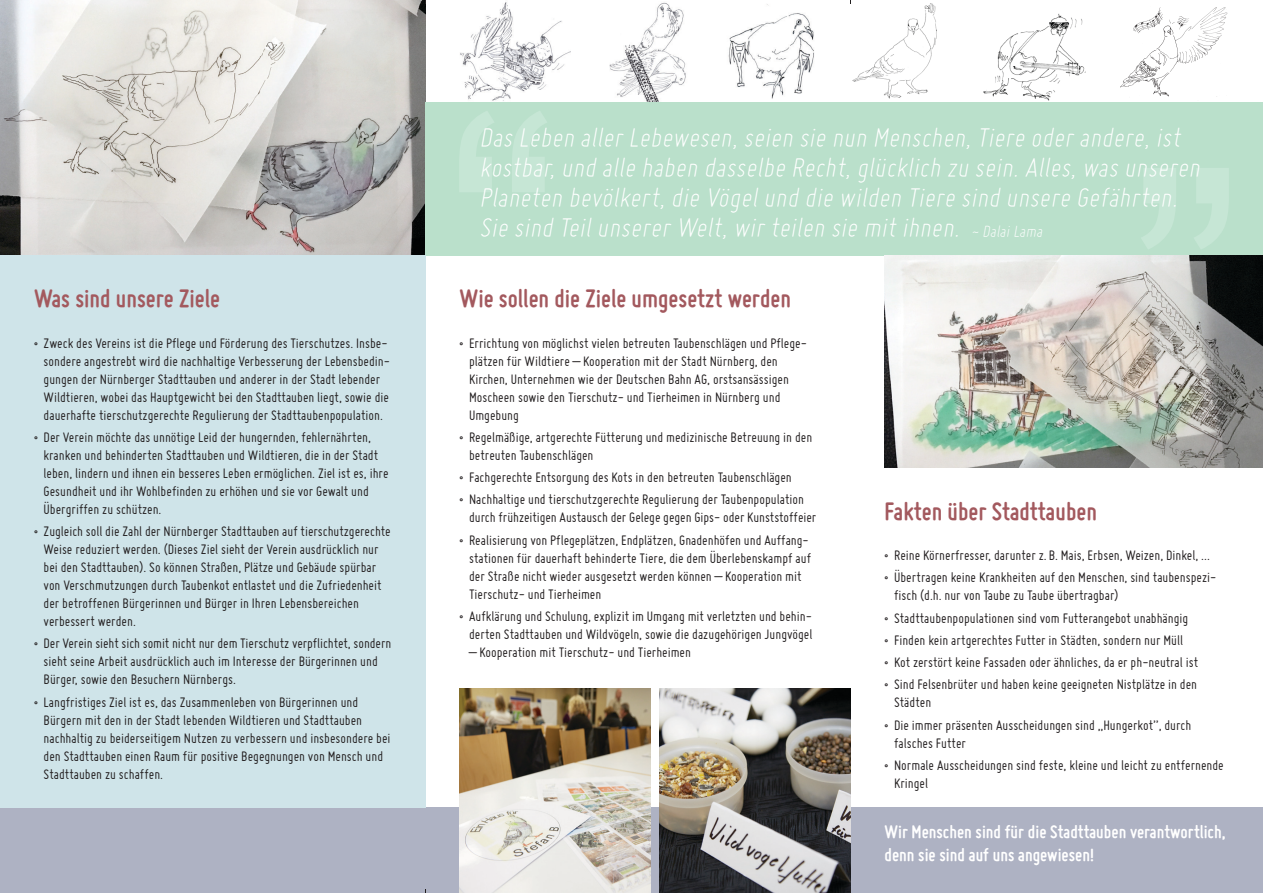
<style>
.page{position:relative;width:1263px;height:893px;background:#fff}
.page>*{position:absolute;margin:0;border:0;box-sizing:border-box;transform-origin:0 0}
.t1{font:italic 300 30px/30px "Miso";color:#fff}
.t2{font:700 27px "Miso";color:#a3595e}
.t3{font:700 19.5px/23.4px "Miso";color:#fff}
.t4{font:15px/18px "Miso";color:#231f20}
.s1{font-size:18px}
</style>
<div class="page">
<img style="left:983px;top:13px;width:102px;height:88px">
<img style="left:1120px;top:7px;width:108px;height:90px">
<img style="left:852px;top:3px;width:85px;height:96px">
<img style="left:460px;top:2px;width:111px;height:99px">
<img style="left:609px;top:2px;width:77px;height:100px">
<img style="left:728px;top:4px;width:86px;height:95px">
<div style="left:0;top:808px;width:1263px;height:85px;background:#aeb2c3"></div>
<img style="left:0;top:0;width:425px;height:255px">
<div style="left:425px;top:102px;width:838px;height:153px;background:#bae0cb"></div>
<svg style="left:460px;top:111px;width:86px;height:81px"></svg>
<div style="left:0;top:255px;width:426px;height:553px;background:#cfe4e9"></div>
<svg style="left:1142px;top:168px;width:87px;height:81px"></svg>
<img style="left:885px;top:255px;width:378px;height:213px">
<img style="left:659px;top:689px;width:192px;height:204px">
<img style="left:459px;top:689px;width:192px;height:204px">
<h2 class="t2" style="left:34px;top:283px;width:188px">Was sind unsere Ziele</h2>
<p class="t4" style="left:44px;top:334px;width:348px;text-indent:-10px">• Zweck des Vereins ist die Pflege und Förderung des Tierschutzes. Insbe&shy;sondere angestrebt wird die nachhaltige Verbesserung der Lebensbedin&shy;gungen der Nürnberger Stadttauben und anderer in der Stadt lebender Wildtieren, wobei das Hauptgewicht bei den Stadttauben liegt, sowie die dauerhafte tierschutzgerechte Regulierung der Stadttaubenpopulation.</p>
<p class="t4" style="left:44px;top:428px;width:346px;text-indent:-10px">• Der Verein möchte das unnötige Leid der hungernden, fehlernährten, kranken und behinderten Stadttauben und Wildtieren, die in der Stadt leben, lindern und ihnen ein besseres Leben ermöglichen. Ziel ist es, ihre Gesundheit und ihr Wohlbefinden zu erhöhen und sie vor Gewalt und Übergriffen zu schützen.</p>
<p class="t4" style="left:44px;top:522px;width:349px;text-indent:-10px">• Zugleich soll die Zahl der Nürnberger Stadttauben auf tierschutzgerechte Weise reduziert werden. (Dieses Ziel sieht der Verein ausdrücklich nur bei den Stadttauben). So können Straßen, Plätze und Gebäude spürbar von Verschmutzungen durch Taubenkot entlastet und die Zufriedenheit der betroffenen Bürgerinnen und Bürger in Ihren Lebensbereichen verbessert werden.</p>
<p class="t4" style="left:44px;top:634px;width:349px;text-indent:-10px">• Der Verein sieht sich somit nicht nur dem Tierschutz verpflichtet, sondern sieht seine Arbeit ausdrücklich auch im Interesse der Bürgerinnen und<br>Bürger, sowie den Besuchern Nürnbergs.</p>
<p class="t4" style="left:44px;top:693px;width:348px;text-indent:-10px">• Langfristiges Ziel ist es, das Zusammenleben von Bürgerinnen und Bürgern mit den in der Stadt lebenden Wildtieren und Stadttauben nachhaltig zu beiderseitigem Nutzen zu verbessern und insbesondere bei den Stadttauben einen Raum für positive Begegnungen von Mensch und Stadttauben zu schaffen.</p>
<p class="t1" style="left:479px;top:122px;width:728px">DasLeben allerLebewesen,seien sie nun Menschen,Tiere oderandere,ist kostbar,und alle haben dasselbe Recht,glücklich zu sein.Alles,wasunseren Planeten bevölkert,die Vögelund die wilden Tiere sind unsere Gefährten.<br>Sie sind TeilunsererWelt,wirteilen sie mitihnen. <span class="s1">~ DalaiLama</span></p>
<h2 class="t2" style="left:459px;top:283px;width:333px">Wie sollen die Ziele umgesetzt werden</h2>
<p class="t4" style="left:469px;top:334px;width:339px;text-indent:-10px">• Errichtung von möglichst vielen betreuten Taubenschlägen und Pflege&shy;plätzen für Wildtiere – Kooperation mit der Stadt Nürnberg, den Kirchen, Unternehmen wie der Deutschen Bahn AG, orstsansässigen Moscheen sowie den Tierschutz- und Tierheimen in Nürnberg und Umgebung</p>
<p class="t4" style="left:469px;top:428px;width:345px;text-indent:-10px">• Regelmäßige, artgerechte Fütterung und medizinische Betreuung in den betreuten Taubenschlägen</p>
<p class="t4" style="left:459px;top:468px;width:334px">• Fachgerechte Entsorgung des Kots in den betreuten Taubenschlägen</p>
<p class="t4" style="left:469px;top:490px;width:349px;text-indent:-10px">• Nachhaltige und tierschutzgerechte Regulierung der Taubenpopulation durch frühzeitigen Austausch der Gelege gegen Gips- oder Kunststoff eier</p>
<p class="t4" style="left:469px;top:531px;width:344px;text-indent:-10px">• Realisierung von Pflegeplätzen, Endplätzen, Gnadenhöfen und Auffang&shy;stationen für dauerhaft behinderte Tiere, die dem Überlebenskampf auf der Straße nicht wieder ausgesetzt werden können – Kooperation mit Tierschutz- und Tierheimen</p>
<p class="t4" style="left:459px;top:607px;width:354px;text-align:right">• Aufklärung und Schulung, explizit im Umgang mit verletzten und behin&shy;derten Stadttauben und Wildvögeln, sowie die dazugehörigen Jungvögel</p>
<p class="t4" style="left:469px;top:643px;width:223px">– Kooperation mit Tierschutz- und Tierheimen</p>
<h2 class="t2" style="left:884px;top:496px;width:214px">Fakten über Stadttauben</h2>
<p class="t4" style="left:884px;top:546px;width:327px">• Reine Körnerfresser, darunter z. B. Mais, Erbsen, Weizen, Dinkel, ...</p>
<p class="t4" style="left:894px;top:568px;width:324px;text-indent:-10px">• Übertragen keine Krankheiten auf den Menschen, sind taubenspezi&shy;fisch (d.h. nur von Taube zu Taube übertragbar)</p>
<p class="t4" style="left:884px;top:609px;width:305px">• Stadttaubenpopulationen sind vom Futterangebot unabhängig</p>
<p class="t4" style="left:884px;top:631px;width:300px">• Finden kein artgerechtes Futter in Städten, sondern nur Müll</p>
<p class="t4" style="left:884px;top:653px;width:315px">• Kot zerstört keine Fassaden oder ähnliches, da er ph-neutral ist</p>
<p class="t4" style="left:894px;top:675px;width:305px;text-indent:-10px">• Sind Felsenbrüter und haben keine geeigneten Nistplätze in den<br>Städten</p>
<p class="t4" style="left:894px;top:716px;width:299px;text-indent:-10px">• Die immer präsenten Ausscheidungen sind „Hungerkot”, durch falsches Futter</p>
<p class="t4" style="left:894px;top:756px;width:331px;text-indent:-10px">• Normale Ausscheidungen sind feste, kleine und leicht zu entfernende<br>Kringel</p>
<h3 class="t3" style="left:884px;top:820px;width:342px">Wir Menschen sind für die Stadttauben verantwortlich, denn sie sind auf uns angewiesen!</h3>
</div>
